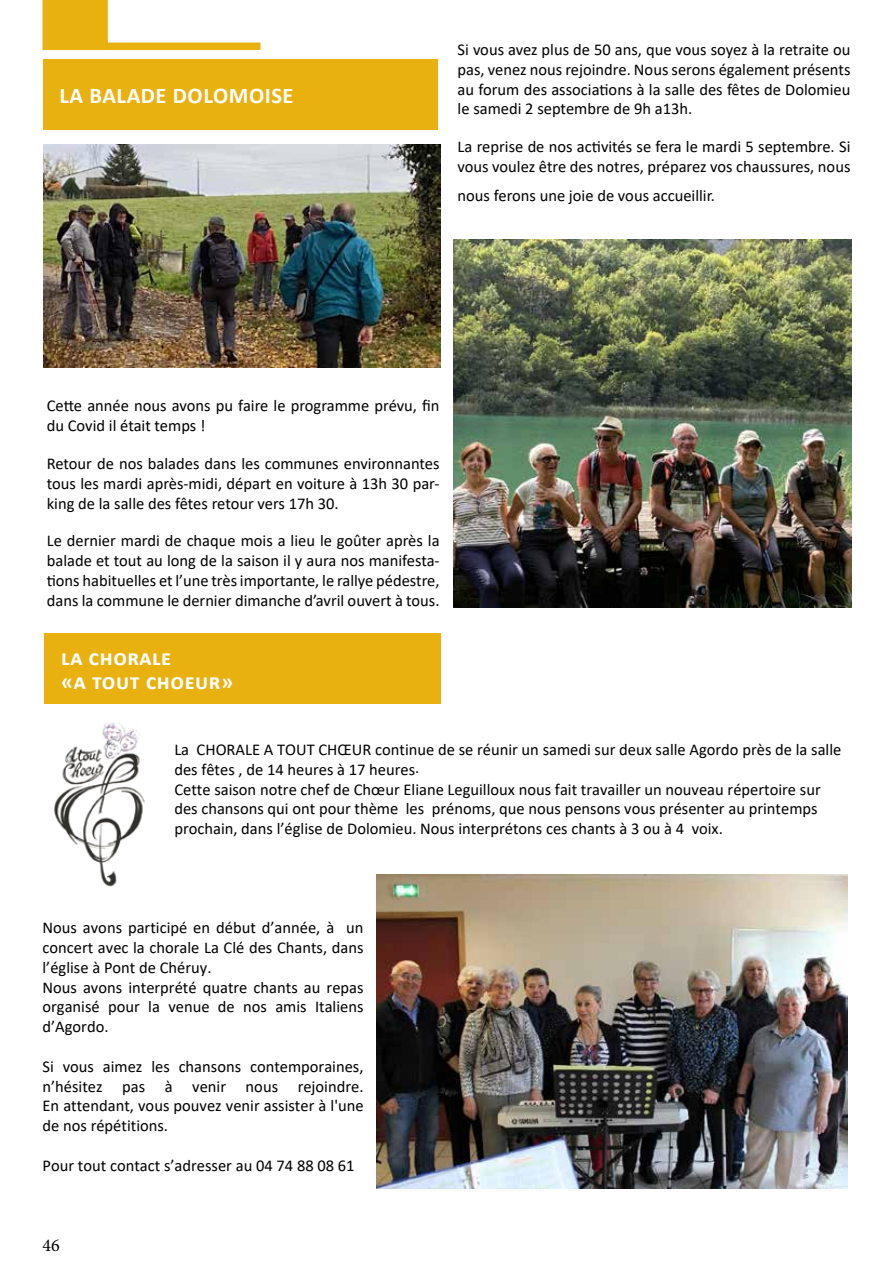
<style>
.page{position:relative;width:893px;height:1263px;background:#fff}
.page>*{position:absolute;margin:0;border:0;box-sizing:border-box;transform-origin:0 0}
.t1{font:700 22.5px/23.7px "Calibri";letter-spacing:.025em;color:#fff}
.t2{font:18px "Minion Pro";color:#000}
.t3{font:16.5px/19.8px "Calibri";color:#000}
</style>
<div class="page">
<div style="left:103px;top:43px;width:157px;height:7px;background:#e9b110"></div>
<div style="left:43px;top:0;width:65px;height:50px;background:#e9b110"></div>
<div style="left:43px;top:60px;width:394px;height:70px;background:#e9b110"></div>
<img style="left:44px;top:144px;width:397px;height:224px">
<img style="left:454px;top:240px;width:397px;height:367px">
<div style="left:44px;top:634px;width:397px;height:70px;background:#e9b110"></div>
<img style="left:54px;top:723px;width:91px;height:164px">
<img style="left:376px;top:874px;width:471px;height:314px">
<h1 class="t1" style="left:60px;top:83px;width:236px">LA BALADE DOLOMOISE</h1>
<p class="t3" style="left:458px;top:39px;width:394px;text-align:justify">Si vous avez plus de 50 ans, que vous soyez à la retraite ou pas, venez nous rejoindre. Nous serons également présents au forum des associations à la salle des fêtes de Dolomieu le samedi 2 septembre de 9h a13h.</p>
<p class="t3" style="left:458px;top:136px;width:394px">La reprise de nos activités se fera le mardi 5 septembre. Si vous voulez être des notres, préparez vos chaussures, nous</p>
<p class="t3" style="left:458px;top:185px;width:259px">nous ferons une joie de vous accueillir.</p>
<p class="t3" style="left:47px;top:396px;width:394px">Cette année nous avons pu faire le programme prévu, fin du Covid il était temps !</p>
<p class="t3" style="left:47px;top:453px;width:394px;text-align:justify">Retour de nos balades dans les communes environnantes tous les mardi après-midi, départ en voiture à 13h 30 par&shy;king de la salle des fêtes retour vers 17h 30.</p>
<p class="t3" style="left:47px;top:531px;width:394px;text-align:justify">Le dernier mardi de chaque mois a lieu le goûter après la balade et tout au long de la saison il y aura nos manifesta&shy;tions habituelles et l’une très importante, le rallye pédestre, dans la commune le dernier dimanche d’avril ouvert à tous.</p>
<h1 class="t1" style="left:61px;top:646px;width:174px">la chorale<br>«a tout choeur»</h1>
<p class="t3" style="left:174px;top:739px;width:668px">La CHORALE A TOUT CHŒUR continue de se réunir un samedi sur deux salle Agordo près de la salle des fêtes , de 14 heures à 17 heures.<br>Cette saison notre chef de Chœur Eliane Leguilloux nous fait travailler un nouveau répertoire sur des chansons qui ont pour thème les prénoms, que nous pensons vous présenter au printemps prochain, dans l’église de Dolomieu. Nous interprétons ces chants à 3 ou à 4 voix.</p>
<p class="t3" style="left:43px;top:917px;width:323px">Nous avons participé en début d’année, à un concert avec la chorale La Clé des Chants, dans l’église à Pont de Chéruy.<br>Nous avons interprété quatre chants au repas organisé pour la venue de nos amis Italiens d’Agordo.</p>
<p class="t3" style="left:43px;top:1056px;width:323px;text-align:justify">Si vous aimez les chansons contemporaines, n’hésitez pas à venir nous rejoindre.<br>En attendant, vous pouvez venir assister à l'une de nos répétitions.</p>
<p class="t3" style="left:43px;top:1155px;width:314px">Pour tout contact s’adresser au 04 74 88 08 61</p>
<p class="t2" style="left:43px;top:1233px;width:19px">46</p>
</div>
